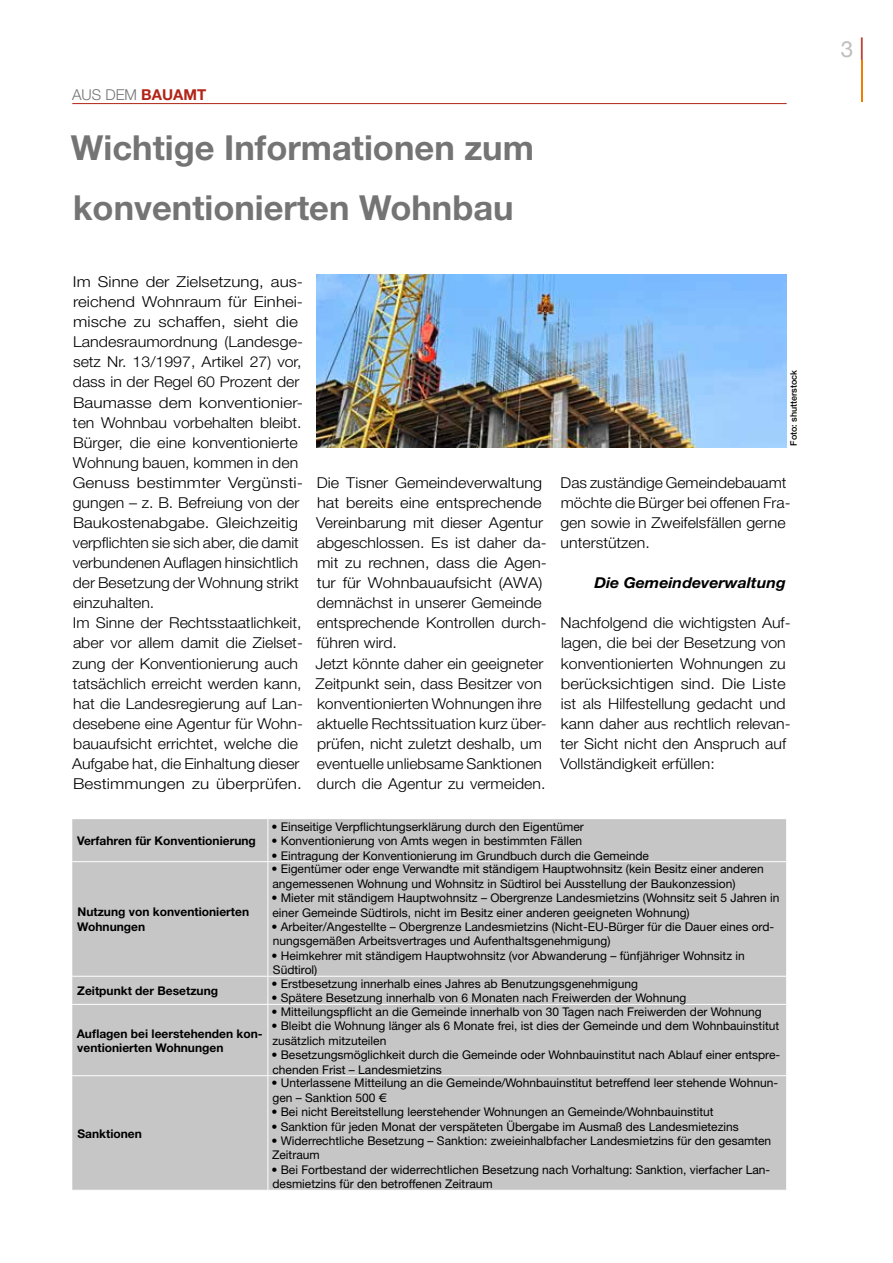
<style>
.page{position:relative;width:893px;height:1263px;background:#fff}
.page>*{position:absolute;margin:0;border:0;box-sizing:border-box;transform-origin:0 0}
.t1{font:700 34.5px/60px "Helvetica Neue";color:#757474}
.t2{font:22.5px "Helvetica Neue";color:#bebebe}
.t3{font:300 15px/20.1px "Helvetica Neue";color:#000;scale:1.12 1}
.t4{font:300 15px/20.1px "Helvetica Neue";color:#000;scale:1.08 1}
.t5{font:300 15px/20.1px "Helvetica Neue";color:#000;scale:1.06 1}
.t6{font:300 15px/20.1px "Helvetica Neue";color:#000;scale:1.05 1}
.t7{font:italic 700 15px "Helvetica Neue";color:#000;scale:1.06 1}
.t8{font:300 15px "Helvetica Neue";color:#757474}
.t9{font:12px/14.4px "Helvetica Neue";color:#000}
.t10{font:700 12px/14.4px "Helvetica Neue";color:#000}
.t11{font:500 9px "Helvetica Neue";color:#000}
.s1{font-weight:700;color:#b12417}
.s2{color:#b12417}
</style>
<div class="page">
<hr style="left:72px;top:103px;width:715px;height:1px;background:#b12417">
<div style="left:72px;top:819px;width:714px;height:371px;background:#c6c6c6"></div>
<hr style="left:267px;top:819px;width:1px;height:42px;background:#fff">
<hr style="left:72px;top:861px;width:196px;height:1px;background:#fff">
<hr style="left:268px;top:861px;width:519px;height:1px;background:#fff">
<hr style="left:267px;top:862px;width:1px;height:114px;background:#fff">
<hr style="left:72px;top:976px;width:196px;height:1px;background:#fff">
<hr style="left:268px;top:976px;width:519px;height:1px;background:#fff">
<svg style="left:267px;top:976px;width:1px;height:28px"></svg>
<hr style="left:72px;top:1004px;width:196px;height:1px;background:#fff">
<hr style="left:268px;top:1004px;width:519px;height:1px;background:#fff">
<hr style="left:267px;top:1005px;width:1px;height:70px;background:#fff">
<hr style="left:72px;top:1075px;width:196px;height:1px;background:#fff">
<hr style="left:268px;top:1075px;width:519px;height:1px;background:#fff">
<hr style="left:267px;top:1076px;width:1px;height:114px;background:#fff">
<img style="left:316px;top:275px;width:471px;height:173px">
<hr style="left:861px;top:60px;width:2px;height:42px;background:#ef7d00">
<p class="t8" style="left:72px;top:86px;width:136px">AUS DEM <span class="s1">BAUAMT</span></p>
<h1 class="t1" style="left:71px;top:117px;width:464px">Wichtige Informationen zum konventionierten Wohnbau</h1>
<p class="t3" style="left:72px;top:271px;width:208px">Im Sinne der Zielsetzung, aus&shy;reichend Wohnraum für Einhei&shy;mische zu schaffen, sieht die<br>Landesraumordnung (Landesge&shy;setz Nr. 13/1997, Artikel 27) vor, dass in der Regel 60 Prozent der<br>Baumasse dem konventionier&shy;ten Wohnbau vorbehalten bleibt.<br>Bürger, die eine konventionierte<br>Wohnung bauen, kommen in den<br>Genuss bestimmter Vergünsti&shy;gungen – z. B. Befreiung von der<br>Baukostenabgabe. Gleichzeitig verpflichten sie sich aber, die damit verbundenen Auflagen hinsichtlich der Besetzung der Wohnung strikt einzuhalten.<br>Im Sinne der Rechtsstaatlichkeit, aber vor allem damit die Zielset&shy;zung der Konventionierung auch tatsächlich erreicht werden kann, hat die Landesregierung auf Lan&shy;desebene eine Agentur für Wohn&shy;bauaufsicht errichtet, welche die<br>Aufgabe hat, die Einhaltung dieser<br>Bestimmungen zu überprüfen.</p>
<p class="t11" style="left:788px;top:446px;width:78px;rotate:-90deg">Foto: shutterstock</p>
<p class="t4" style="left:315px;top:472px;width:216px">Die Tisner Gemeindeverwaltung hat bereits eine entsprechende<br>Vereinbarung mit dieser Agentur abgeschlossen. Es ist daher da&shy;mit zu rechnen, dass die Agen&shy;tur für Wohnbauaufsicht (AWA) demnächst in unserer Gemeinde entsprechende Kontrollen durch&shy;führen wird.<br>Jetzt könnte daher ein geeigneter<br>Zeitpunkt sein, dass Besitzer von konventionierten Wohnungen ihre aktuelle Rechtssituation kurz über&shy;prüfen, nicht zuletzt deshalb, um eventuelle unliebsame Sanktionen durch die Agentur zu vermeiden.</p>
<p class="t6" style="left:560px;top:472px;width:221px">Das zuständige Gemeindebauamt möchte die Bürger bei offenen Fra&shy;gen sowie in Zweifelsfällen gerne unterstützen.</p>
<p class="t7" style="left:594px;top:574px;width:182px">Die Gemeindeverwaltung</p>
<p class="t5" style="left:560px;top:613px;width:219px">Nachfolgend die wichtigsten Auf&shy;lagen, die bei der Besetzung von konventionierten Wohnungen zu berücksichtigen sind. Die Liste ist als Hilfestellung gedacht und kann daher aus rechtlich relevan&shy;ter Sicht nicht den Anspruch auf<br>Vollständigkeit erfüllen:</p>
<p class="t10" style="left:77px;top:833px;width:180px">Verfahren für Konventionierung</p>
<p class="t10" style="left:77px;top:905px;width:173px">Nutzung von konventionierten<br>Wohnungen</p>
<p class="t10" style="left:77px;top:983px;width:142px">Zeitpunkt der Besetzung</p>
<p class="t10" style="left:77px;top:1026px;width:187px">Auflagen bei leerstehenden kon&shy;ventionierten Wohnungen</p>
<p class="t10" style="left:77px;top:1126px;width:66px">Sanktionen</p>
<p class="t9" style="left:271px;top:819px;width:314px">• Einseitige Verpflichtungserklärung durch den Eigentümer</p>
<p class="t9" style="left:271px;top:833px;width:312px">• Konventionierung von Amts wegen in bestimmten Fällen</p>
<p class="t9" style="left:271px;top:848px;width:379px">• Eintragung der Konventionierung im Grundbuch durch die Gemeinde</p>
<p class="t9" style="left:271px;top:862px;width:494px">• Eigentümer oder enge Verwandte mit ständigem Hauptwohnsitz (kein Besitz einer anderen angemessenen Wohnung und Wohnsitz in Südtirol bei Ausstellung der Baukonzession)</p>
<p class="t9" style="left:271px;top:890px;width:509px">• Mieter mit ständigem Hauptwohnsitz – Obergrenze Landesmietzins (Wohnsitz seit 5 Jahren in einer Gemeinde Südtirols, nicht im Besitz einer anderen geeigneten Wohnung)</p>
<p class="t9" style="left:271px;top:919px;width:504px">• Arbeiter/Angestellte – Obergrenze Landesmietzins (Nicht-EU-Bürger für die Dauer eines ord&shy;nungsgemäßen Arbeitsvertrages und Aufenthaltsgenehmigung)</p>
<p class="t9" style="left:271px;top:948px;width:475px">• Heimkehrer mit ständigem Hauptwohnsitz (vor Abwanderung – fünfjähriger Wohnsitz in<br>Südtirol)</p>
<p class="t9" style="left:271px;top:976px;width:368px">• Erstbesetzung innerhalb eines Jahres ab Benutzungsgenehmigung</p>
<p class="t9" style="left:271px;top:990px;width:416px">• Spätere Besetzung innerhalb von 6 Monaten nach Freiwerden der Wohnung</p>
<p class="t9" style="left:271px;top:1004px;width:492px">• Mitteilungspflicht an die Gemeinde innerhalb von 30 Tagen nach Freiwerden der Wohnung</p>
<p class="t9" style="left:271px;top:1019px;width:509px">• Bleibt die Wohnung länger als 6 Monate frei, ist dies der Gemeinde und dem Wohnbauinstitut zusätzlich mitzuteilen</p>
<p class="t9" style="left:271px;top:1047px;width:510px">• Besetzungsmöglichkeit durch die Gemeinde oder Wohnbauinstitut nach Ablauf einer entspre&shy;chenden Frist – Landesmietzins</p>
<p class="t9" style="left:271px;top:1076px;width:508px">• Unterlassene Mitteilung an die Gemeinde/Wohnbauinstitut betreffend leer stehende Wohnun&shy;gen – Sanktion 500 €</p>
<p class="t9" style="left:271px;top:1104px;width:444px">• Bei nicht Bereitstellung leerstehender Wohnungen an Gemeinde/Wohnbauinstitut</p>
<p class="t9" style="left:271px;top:1119px;width:469px">• Sanktion für jeden Monat der verspäteten Übergabe im Ausmaß des Landesmietezins</p>
<p class="t9" style="left:271px;top:1133px;width:501px">• Widerrechtliche Besetzung – Sanktion: zweieinhalbfacher Landesmietzins für den gesamten<br>Zeitraum</p>
<p class="t9" style="left:271px;top:1162px;width:500px">• Bei Fortbestand der widerrechtlichen Besetzung nach Vorhaltung: Sanktion, vierfacher Lan&shy;desmietzins für den betroffenen Zeitraum</p>
<h2 class="t2" style="left:841px;top:32px;width:25px">3 <span class="s2">|</span></h2>
</div>
